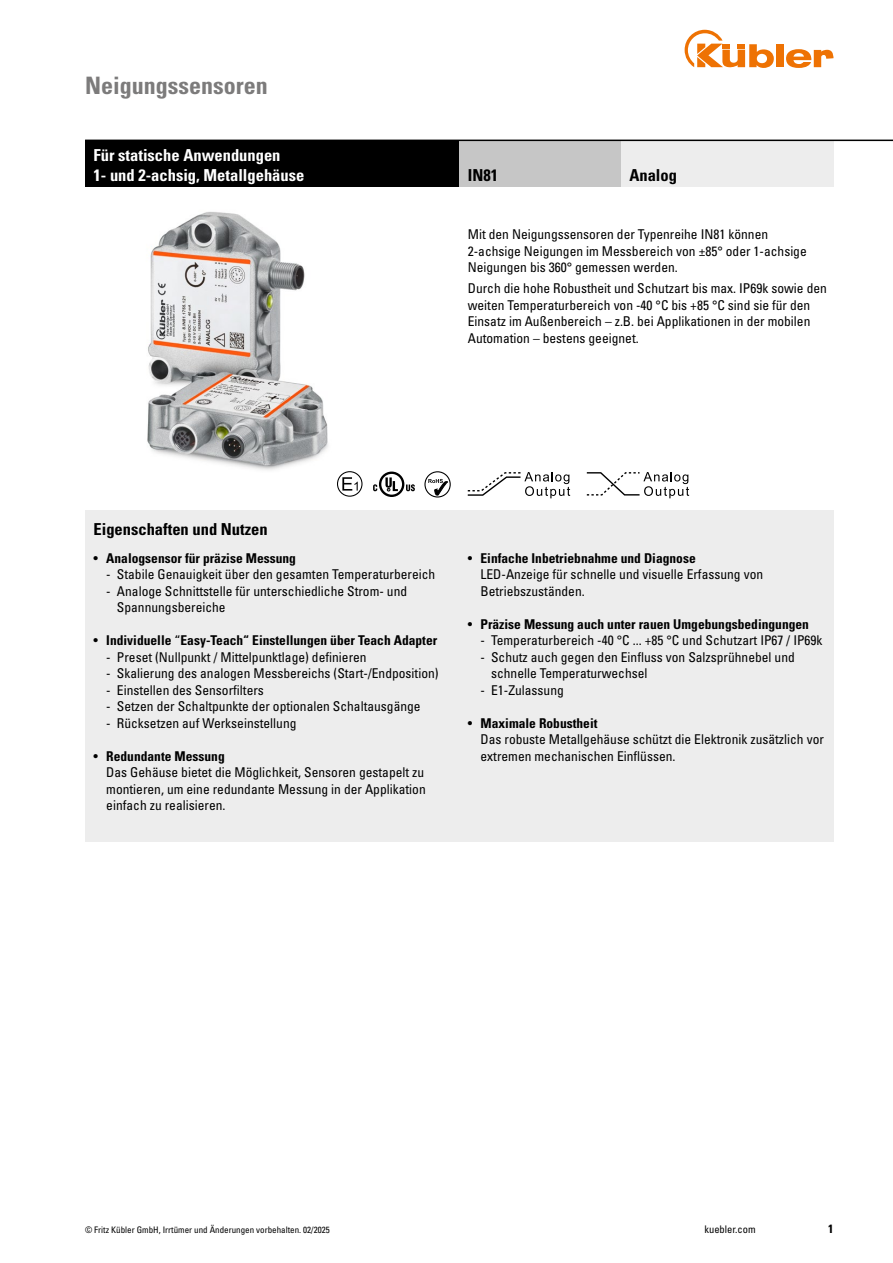
<style>
.page{position:relative;width:893px;height:1263px;background:#fff}
.page>*{position:absolute;margin:0;border:0;box-sizing:border-box;transform-origin:0 0}
.t1{font:700 condensed 24px "Univers LT Std";color:#7c7b7b}
.t2{font:700 condensed 16.5px/19.8px "Univers LT Std";color:#fff}
.t3{font:700 condensed 16.5px "Univers LT Std";color:#000}
.t4{font:condensed 13.5px/16.5px "Univers LT Std";color:#000}
.t5{font:700 condensed 13.5px "Univers LT Std";color:#000}
.t6{font:700 condensed 12px "Univers LT Std";color:#000}
.t7{font:condensed 10.5px "Univers LT Std";color:#000}
.t8{font:condensed 9px "Univers LT Std";color:#000}
.s1{font-weight:400}
.s2{font-weight:700}
</style>
<div class="page">
<div style="left:776px;top:44px;width:8px;height:23px;background:#ee7203"></div>
<svg style="left:786px;top:49px;width:47px;height:19px"></svg>
<svg style="left:685px;top:30px;width:89px;height:38px"></svg>
<img style="left:147px;top:212px;width:181px;height:258px">
<svg style="left:337px;top:471px;width:25px;height:26px"></svg>
<svg style="left:424px;top:471px;width:27px;height:26px"></svg>
<svg style="left:373px;top:472px;width:42px;height:25px"></svg>
<svg style="left:468px;top:472px;width:102px;height:26px"></svg>
<svg style="left:587px;top:472px;width:102px;height:26px"></svg>
<div style="left:85px;top:510px;width:748px;height:332px;background:#ededed"></div>
<div style="left:621px;top:140px;width:212px;height:47px;background:#ededed"></div>
<div style="left:85px;top:140px;width:374px;height:47px;background:#000"></div>
<div style="left:459px;top:140px;width:162px;height:47px;background:#c6c6c6"></div>
<hr style="left:85px;top:140px;width:808px;height:1px;background:#000">
<h1 class="t1" style="left:85px;top:71px;width:184px">Neigungssensoren</h1>
<p class="t2" style="left:94px;top:145px;width:212px">Für statische Anwendungen<br>1- und 2-achsig, Metallgehäuse</p>
<p class="t3" style="left:468px;top:165px;width:32px">IN81</p>
<p class="t3" style="left:629px;top:165px;width:49px">Analog</p>
<p class="t4" style="left:468px;top:226px;width:341px">Mit den Neigungssensoren der Typenreihe IN81 können<br>2-achsige Neigungen im Messbereich von ±85° oder 1-achsige<br>Neigungen bis 360° gemessen werden.</p>
<p class="t4" style="left:468px;top:280px;width:361px">Durch die hohe Robustheit und Schutzart bis max. IP69k sowie den weiten Temperaturbereich von -40 °C bis +85 °C sind sie für den Einsatz im Außenbereich – z.B. bei Applikationen in der mobilen Automation – bestens geeignet.</p>
<p class="t3" style="left:94px;top:519px;width:176px">Eigenschaften und Nutzen</p>
<p class="t5" style="left:94px;top:549px;width:204px"><span class="s1">•</span> Analogsensor für präzise Messung</p>
<p class="t4" style="left:106px;top:566px;width:330px">- Stabile Genauigkeit über den gesamten Temperaturbereich</p>
<p class="t4" style="left:117px;top:582px;width:292px;text-indent:-11px">- Analoge Schnittstelle für unterschiedliche Strom- und<br>Spannungsbereiche</p>
<p class="t5" style="left:94px;top:632px;width:345px"><span class="s1">•</span> Individuelle <span class="s1">“</span>Easy-Teach“ Einstellungen über Teach Adapter</p>
<p class="t4" style="left:106px;top:648px;width:262px">- Preset (Nullpunkt / Mittelpunktlage) definieren</p>
<p class="t4" style="left:106px;top:665px;width:334px">- Skalierung des analogen Messbereichs (Start-/Endposition)</p>
<p class="t4" style="left:106px;top:681px;width:159px">- Einstellen des Sensorfilters</p>
<p class="t4" style="left:106px;top:698px;width:316px">- Setzen der Schaltpunkte der optionalen Schaltausgänge</p>
<p class="t4" style="left:106px;top:714px;width:192px">- Rücksetzen auf Werkseinstellung</p>
<p class="t4" style="left:106px;top:747px;width:321px;text-indent:-13px">• <span class="s2">Redundante Messung<br></span>Das Gehäuse bietet die Möglichkeit, Sensoren gestapelt zu montieren, um eine redundante Messung in der Applikation einfach zu realisieren.</p>
<p class="t4" style="left:480px;top:549px;width:284px;text-indent:-13px">• <span class="s2">Einfache Inbetriebnahme und Diagnose<br></span>LED-Anzeige für schnelle und visuelle Erfassung von<br>Betriebszuständen.</p>
<p class="t5" style="left:468px;top:615px;width:343px"><span class="s1">•</span> Präzise Messung auch unter rauen Umgebungsbedingungen</p>
<p class="t4" style="left:480px;top:632px;width:344px">- Temperaturbereich -40 °C ... +85 °C und Schutzart IP67 / IP69k</p>
<p class="t4" style="left:491px;top:648px;width:305px;text-indent:-11px">- Schutz auch gegen den Einfluss von Salzsprühnebel und schnelle Temperaturwechsel</p>
<p class="t4" style="left:480px;top:681px;width:85px">- E1-Zulassung</p>
<p class="t4" style="left:480px;top:714px;width:345px;text-indent:-13px">• <span class="s2">Maximale Robustheit<br></span>Das robuste Metallgehäuse schützt die Elektronik zusätzlich vor extremen mechanischen Einflüssen.</p>
<p class="t8" style="left:85px;top:1224px;width:246px">© Fritz Kübler GmbH, Irrtümer und Änderungen vorbehalten. 02/2025</p>
<p class="t7" style="left:704px;top:1223px;width:53px">kuebler.com</p>
<p class="t6" style="left:828px;top:1221px;width:7px">1</p>
</div>
